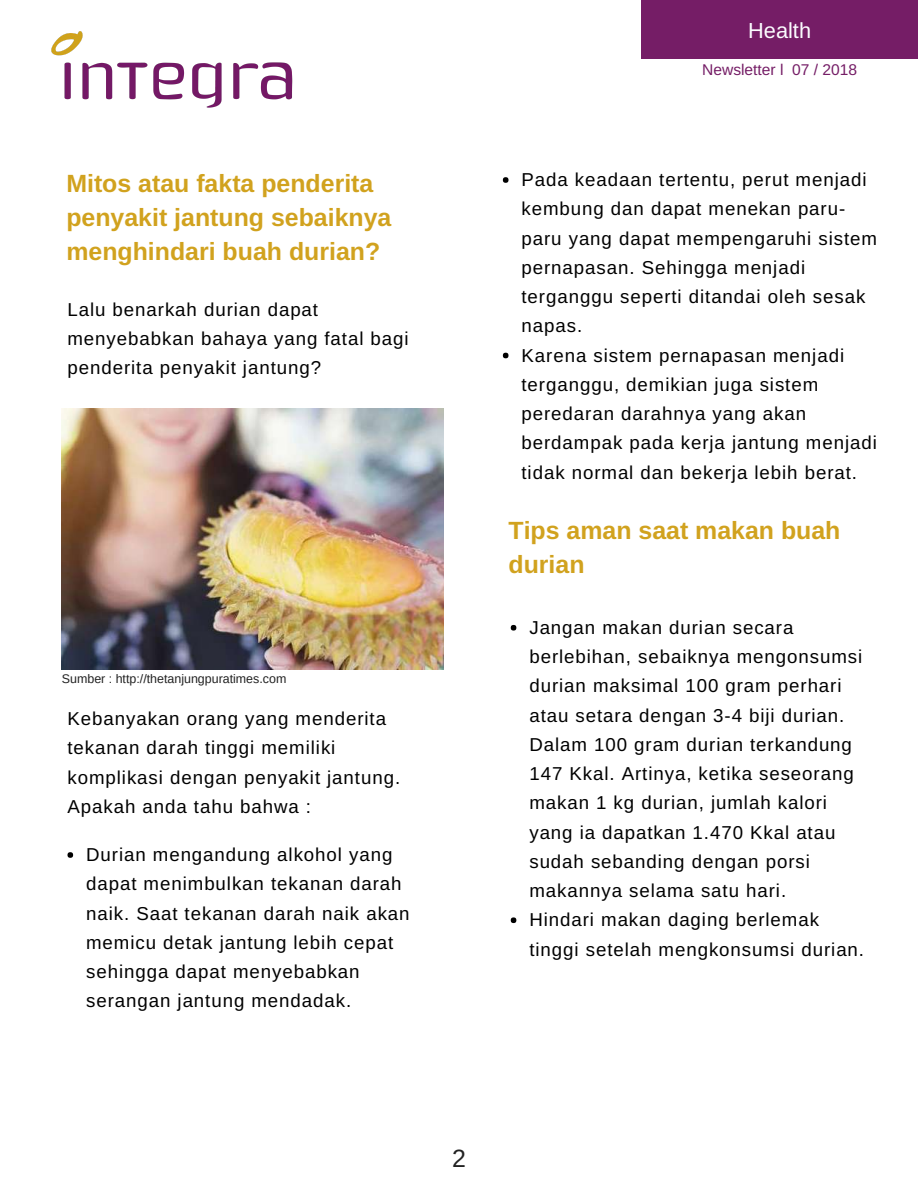
<style>
.page{position:relative;width:918px;height:1188px;background:#fff}
.page>*{position:absolute;margin:0;border:0;box-sizing:border-box;transform-origin:0 0}
.t1{font:700 24.9px/33.8px "Arimo";color:#d1a21e}
.t2{font:24.9px "Arimo";color:#222}
.t3{font:21.75px "Arimo";color:#fcfcff}
.t4{font:18.75px/29.2px "Arimo";letter-spacing:.05em;color:#000}
.t5{font:15.6px "Arimo";color:#751d66}
.t6{font:12.45px "Arimo";color:#222}
</style>
<div class="page">
<img style="left:51px;top:31px;width:242px;height:77px">
<div style="left:641px;top:0;width:277px;height:58px;background:#751d66"></div>
<svg style="left:503px;top:177px;width:5px;height:6px"></svg>
<svg style="left:503px;top:353px;width:5px;height:5px"></svg>
<svg style="left:511px;top:625px;width:5px;height:6px"></svg>
<svg style="left:511px;top:917px;width:5px;height:6px"></svg>
<svg style="left:68px;top:852px;width:5px;height:6px"></svg>
<img style="left:62px;top:408px;width:381px;height:261px">
<h1 class="t1" style="left:66px;top:167px;width:327px">Mitos atau fakta penderita penyakit jantung sebaiknya menghindari buah durian?</h1>
<p class="t4" style="left:68px;top:294px;width:343px">Lalu benarkah durian dapat menyebabkan bahaya yang fatal bagi penderita penyakit jantung?</p>
<p class="t6" style="left:62px;top:672px;width:226px">Sumber : http://thetanjungpuratimes.com</p>
<p class="t4" style="left:68px;top:704px;width:334px">Kebanyakan orang yang menderita tekanan darah tinggi memiliki komplikasi dengan penyakit jantung.<br>Apakah anda tahu bahwa :</p>
<p class="t4" style="left:86px;top:840px;width:325px">Durian mengandung alkohol yang dapat menimbulkan tekanan darah naik. Saat tekanan darah naik akan memicu detak jantung lebih cepat sehingga dapat menyebabkan serangan jantung mendadak.</p>
<p class="t3" style="left:748px;top:19px;width:64px">Health</p>
<p class="t5" style="left:702px;top:61px;width:156px">Newsletter l 07 / 2018</p>
<p class="t4" style="left:522px;top:165px;width:357px">Pada keadaan tertentu, perut menjadi kembung dan dapat menekan paru&shy;paru yang dapat mempengaruhi sistem pernapasan. Sehingga menjadi terganggu seperti ditandai oleh sesak napas.<br>Karena sistem pernapasan menjadi terganggu, demikian juga sistem peredaran darahnya yang akan berdampak pada kerja jantung menjadi tidak normal dan bekerja lebih berat.</p>
<h1 class="t1" style="left:508px;top:513px;width:333px">Tips aman saat makan buah durian</h1>
<p class="t4" style="left:529px;top:613px;width:336px">Jangan makan durian secara berlebihan, sebaiknya mengonsumsi durian maksimal 100 gram perhari atau setara dengan 3-4 biji durian.<br>Dalam 100 gram durian terkandung<br>147 Kkal. Artinya, ketika seseorang makan 1 kg durian, jumlah kalori yang ia dapatkan 1.470 Kkal atau sudah sebanding dengan porsi makannya selama satu hari.<br>Hindari makan daging berlemak tinggi setelah mengkonsumsi durian.</p>
<h1 class="t2" style="left:452px;top:1144px;width:15px">2</h1>
</div>
